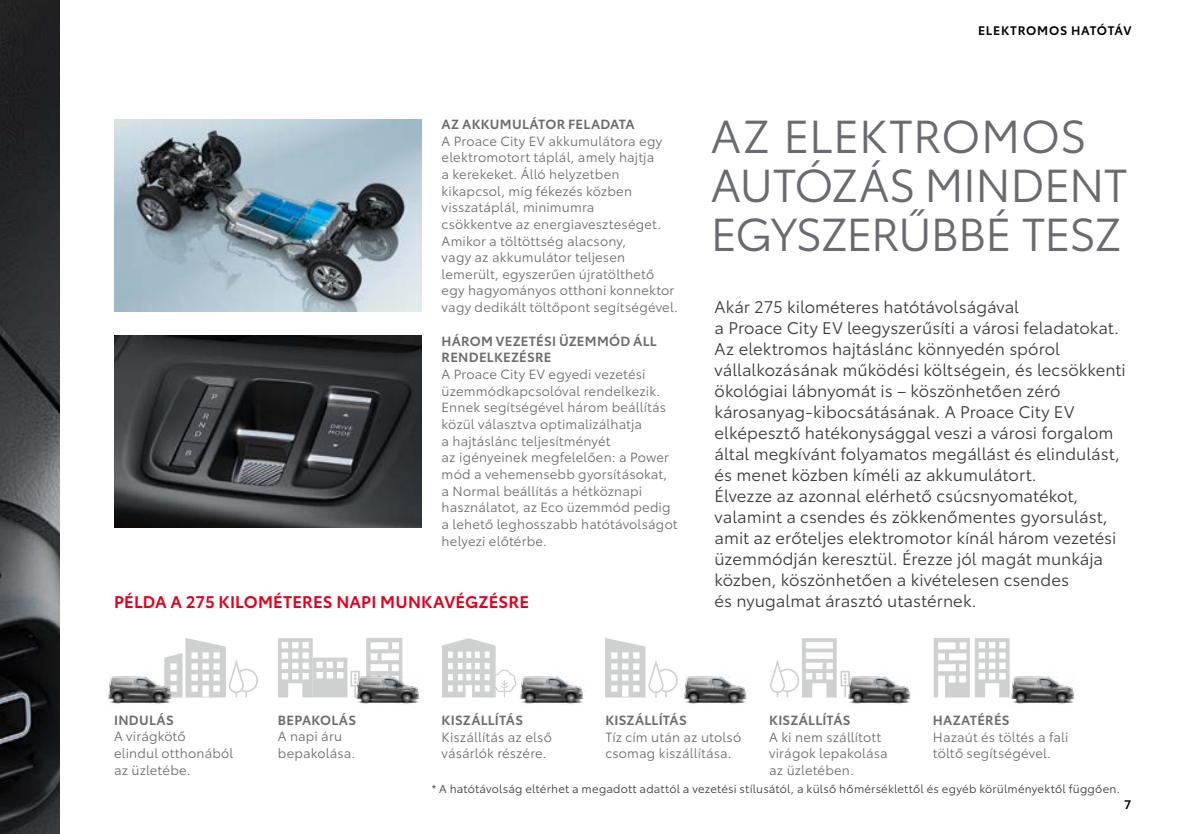
<style>
.page{position:relative;width:1191px;height:834px;background:#fff}
.page>*{position:absolute;margin:0;border:0;box-sizing:border-box;transform-origin:0 0}
.t1{font:45.5px/48.6px "Toyota Type";letter-spacing:-.015em;color:#696b71}
.t2{font:16.62px/21px "Toyota Type";color:#3b3b3a}
.t3{font:600 16.62px "Toyota Type";letter-spacing:.005em;color:#e3001f}
.t4{font:13.12px/16.6px "Toyota Type";letter-spacing:.01em;color:#6c6c6c}
.t5{font:600 13.12px/16.6px "Toyota Type";letter-spacing:.015em;color:#6c6c6c}
.t6{font:600 12.25px "Toyota Type";letter-spacing:.055em;color:#000}
.t7{font:11.38px "Toyota Type";letter-spacing:.02em;color:#3b3b3a}
</style>
<div class="page">
<svg style="left:164px;top:638px;width:94px;height:59px"></svg>
<svg style="left:366px;top:638px;width:36px;height:34px"></svg>
<svg style="left:278px;top:638px;width:82px;height:59px"></svg>
<svg style="left:442px;top:638px;width:74px;height:59px"></svg>
<svg style="left:605px;top:638px;width:72px;height:59px"></svg>
<svg style="left:770px;top:638px;width:79px;height:59px"></svg>
<svg style="left:933px;top:638px;width:76px;height:59px"></svg>
<img style="left:0;top:0;width:60px;height:833px">
<img style="left:108px;top:672px;width:65px;height:32px">
<img style="left:353px;top:672px;width:68px;height:32px">
<img style="left:516px;top:676px;width:69px;height:28px">
<img style="left:684px;top:674px;width:64px;height:30px">
<img style="left:844px;top:672px;width:68px;height:32px">
<img style="left:1007px;top:672px;width:69px;height:32px">
<img style="left:114px;top:336px;width:308px;height:191px">
<img style="left:114px;top:119px;width:308px;height:192px">
<p class="t5" style="left:441px;top:115px;width:195px">AZ AKKUMULÁTOR FELADATA</p>
<p class="t4" style="left:441px;top:132px;width:238px">A Proace City EV akkumulátora egy elektromotort táplál, amely hajtja<br>a kerekeket. Álló helyzetben kikapcsol, míg fékezés közben visszatáplál, minimumra<br>csökkentve az energiaveszteséget.<br>Amikor a töltöttség alacsony,<br>vagy az akkumulátor teljesen lemerült, egyszerűen újratölthető egy hagyományos otthoni konnektor vagy dedikált töltőpont segítségével.</p>
<p class="t5" style="left:441px;top:331px;width:217px">HÁROM VEZETÉSI ÜZEMMÓD ÁLL<br>RENDELKEZÉSRE</p>
<p class="t4" style="left:441px;top:365px;width:237px">A Proace City EV egyedi vezetési üzemmódkapcsolóval rendelkezik.<br>Ennek segítségével három beállítás közül választva optimalizálhatja<br>a hajtáslánc teljesítményét<br>az igényeinek megfelelően: a Power mód a vehemensebb gyorsításokat, a Normal beállítás a hétköznapi használatot, az Eco üzemmód pedig a lehető leghosszabb hatótávolságot helyezi előtérbe.</p>
<p class="t3" style="left:114px;top:589px;width:416px">PÉLDA A 275 KILOMÉTERES NAPI MUNKAVÉGZÉSRE</p>
<p class="t6" style="left:978px;top:21px;width:155px">ELEKTROMOS HATÓTÁV</p>
<h1 class="t1" style="left:711px;top:109px;width:418px">AZ ELEKTROMOS<br>AUTÓZÁS MINDENT<br>EGYSZERŰBBÉ TESZ</h1>
<p class="t2" style="left:714px;top:295px;width:413px">Akár 275 kilométeres hatótávolságával<br>a Proace City EV leegyszerűsíti a városi feladatokat.<br>Az elektromos hajtáslánc könnyedén spórol vállalkozásának működési költségein, és lecsökkenti ökológiai lábnyomát is – köszönhetően zéró károsanyag-kibocsátásának. A Proace City EV elképesztő hatékonysággal veszi a városi forgalom által megkívánt folyamatos megállást és elindulást, és menet közben kíméli az akkumulátort.<br>Élvezze az azonnal elérhető csúcsnyomatékot, valamint a csendes és zökkenőmentes gyorsulást, amit az erőteljes elektromotor kínál három vezetési üzemmódján keresztül. Érezze jól magát munkája közben, köszönhetően a kivételesen csendes<br>és nyugalmat árasztó utastérnek.</p>
<p class="t5" style="left:114px;top:710px;width:61px">INDULÁS</p>
<p class="t4" style="left:114px;top:727px;width:121px">A virágkötő<br>elindul otthonából az üzletébe.</p>
<p class="t5" style="left:278px;top:710px;width:80px">BEPAKOLÁS</p>
<p class="t4" style="left:278px;top:727px;width:79px">A napi áru bepakolása.</p>
<p class="t5" style="left:441px;top:710px;width:83px">KISZÁLLÍTÁS</p>
<p class="t4" style="left:441px;top:727px;width:112px">Kiszállítás az első vásárlók részére.</p>
<p class="t5" style="left:605px;top:710px;width:83px">KISZÁLLÍTÁS</p>
<p class="t4" style="left:605px;top:727px;width:137px">Tíz cím után az utolsó csomag kiszállítása.</p>
<p class="t5" style="left:769px;top:710px;width:83px">KISZÁLLÍTÁS</p>
<p class="t4" style="left:769px;top:727px;width:120px">A ki nem szállított virágok lepakolása az üzletében.</p>
<p class="t5" style="left:933px;top:710px;width:78px">HAZATÉRÉS</p>
<p class="t4" style="left:933px;top:727px;width:137px">Hazaút és töltés a fali töltő segítségével.</p>
<p class="t7" style="left:432px;top:780px;width:690px">* A hatótávolság eltérhet a megadott adattól a vezetési stílusától, a külső hőmérséklettől és egyéb körülményektől függően.</p>
<p class="t6" style="left:1124px;top:794px;width:9px">7</p>
</div>
